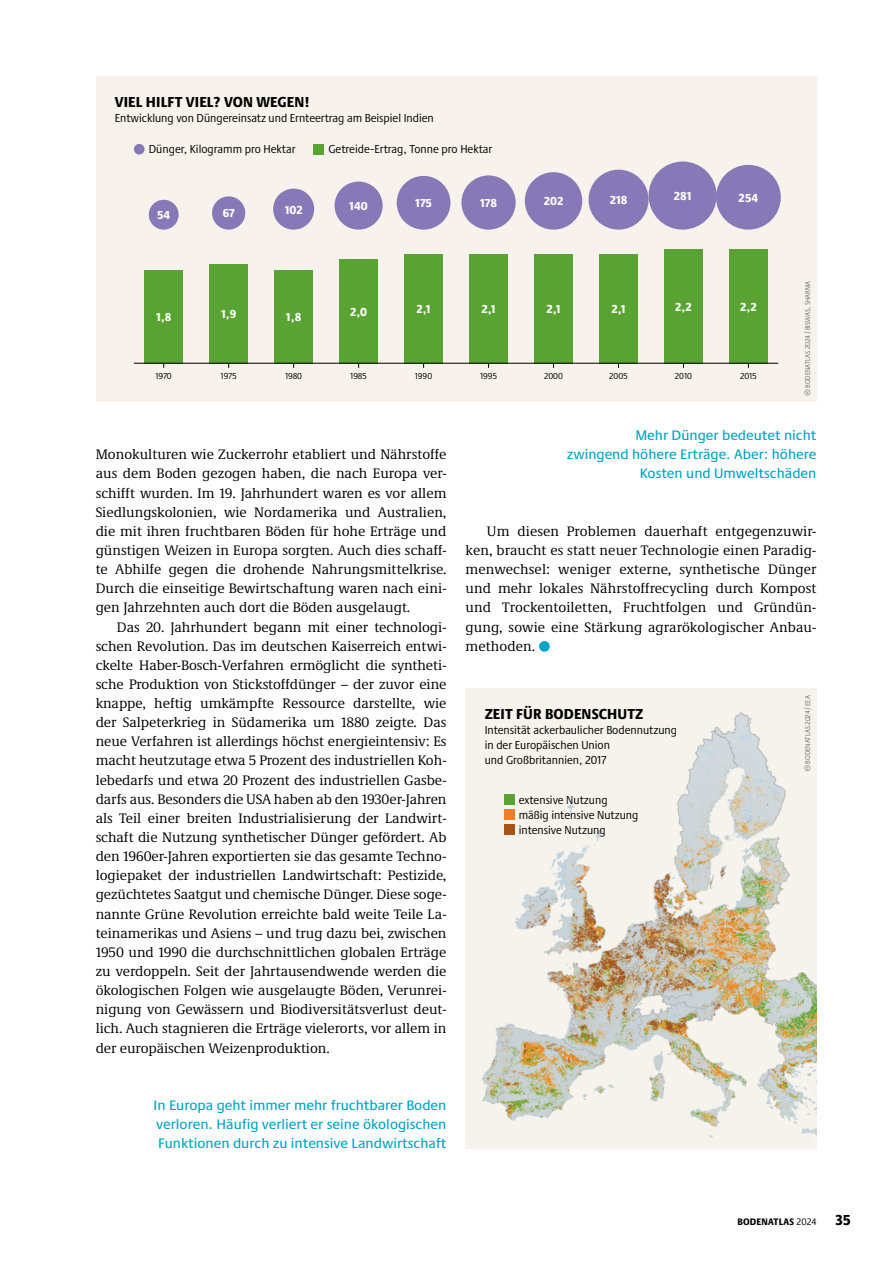
<style>
.page{position:relative;width:893px;height:1263px;background:#fff}
.page>*{position:absolute;margin:0;border:0;box-sizing:border-box;transform-origin:0 0}
.t1{font:800 condensed 15px "Praxis Next";letter-spacing:.01em;color:#000}
.t2{font:14.25px/19.2px "Demos Next Pro";color:#000;text-align:justify}
.t3{font:500 14.25px/19.2px "Praxis Next";color:#00a4c4;text-align:justify}
.t4{font:condensed 12px/15px "Praxis Next";color:#000}
.t5{font:800 condensed 12px "Praxis Next";letter-spacing:.01em;color:#fff}
.t6{font:800 condensed 9.75px "Praxis Next";letter-spacing:.02em;color:#000}
.t7{font:condensed 9px "Praxis Next";color:#000}
.t8{font:condensed 7.2px "Praxis Next";color:#706f6f}
.s1{font-weight:400}
</style>
<div class="page">
<div style="left:539px;top:641px;width:11px;height:11px;background:#00a4c4;border-radius:50%"></div>
<img style="left:466px;top:689px;width:350px;height:459px">
<svg style="left:804px;top:765px;width:6px;height:6px"></svg>
<div style="left:504px;top:794px;width:10px;height:11px;background:#58a332"></div>
<div style="left:504px;top:809px;width:10px;height:11px;background:#ef7e26"></div>
<div style="left:504px;top:824px;width:10px;height:11px;background:#a55417"></div>
<div style="left:96px;top:77px;width:720px;height:325px;background:#f7f3ec"></div>
<div style="left:314px;top:144px;width:10px;height:11px;background:#58a332"></div>
<div style="left:134px;top:144px;width:11px;height:11px;background:#8779b7;border-radius:50%"></div>
<svg style="left:804px;top:389px;width:6px;height:6px"></svg>
<div style="left:145px;top:270px;width:38px;height:94px;background:#58a332"></div>
<div style="left:210px;top:264px;width:38px;height:100px;background:#58a332"></div>
<div style="left:274px;top:270px;width:39px;height:94px;background:#58a332"></div>
<div style="left:339px;top:259px;width:39px;height:105px;background:#58a332"></div>
<div style="left:404px;top:254px;width:39px;height:110px;background:#58a332"></div>
<div style="left:469px;top:254px;width:39px;height:110px;background:#58a332"></div>
<div style="left:534px;top:254px;width:39px;height:110px;background:#58a332"></div>
<div style="left:599px;top:254px;width:39px;height:110px;background:#58a332"></div>
<div style="left:664px;top:249px;width:39px;height:115px;background:#58a332"></div>
<div style="left:729px;top:249px;width:38px;height:115px;background:#58a332"></div>
<hr style="left:134px;top:363px;width:644px;height:1px;background:#000">
<div style="left:149px;top:200px;width:30px;height:30px;background:#8779b7;border-radius:15px"></div>
<div style="left:273px;top:189px;width:41px;height:41px;background:#8779b7;border-radius:21px"></div>
<div style="left:397px;top:176px;width:53px;height:54px;background:#8779b7;border-radius:27px"></div>
<div style="left:525px;top:172px;width:57px;height:58px;background:#8779b7;border-radius:29px"></div>
<div style="left:649px;top:162px;width:68px;height:68px;background:#8779b7;border-radius:34px"></div>
<div style="left:212px;top:196px;width:33px;height:34px;background:#8779b7;border-radius:17px"></div>
<div style="left:335px;top:182px;width:48px;height:48px;background:#8779b7;border-radius:24px"></div>
<div style="left:461px;top:175px;width:55px;height:55px;background:#8779b7;border-radius:27px"></div>
<div style="left:589px;top:170px;width:60px;height:60px;background:#8779b7;border-radius:30px"></div>
<div style="left:716px;top:165px;width:65px;height:65px;background:#8779b7;border-radius:32px"></div>
<p class="t1" style="left:115px;top:90px;width:197px">VIEL HILFT VIEL? VON WEGEN!</p>
<p class="t4" style="left:115px;top:110px;width:321px">Entwicklung von Düngereinsatz und Ernteertrag am Beispiel Indien</p>
<p class="t4" style="left:149px;top:142px;width:148px">Dünger, Kilogramm pro Hektar</p>
<p class="t4" style="left:328px;top:142px;width:165px">Getreide-Ertrag, Tonne pro Hektar</p>
<p class="t5" style="left:157px;top:205px;width:15px">54</p>
<p class="t5" style="left:223px;top:204px;width:13px">67</p>
<p class="t5" style="left:285px;top:200px;width:19px">102</p>
<p class="t5" style="left:674px;top:186px;width:19px">281</p>
<p class="t5" style="left:349px;top:196px;width:20px">140</p>
<p class="t5" style="left:480px;top:193px;width:18px">178</p>
<p class="t5" style="left:610px;top:190px;width:19px">218</p>
<p class="t5" style="left:739px;top:188px;width:21px">254</p>
<p class="t5" style="left:415px;top:193px;width:18px">175</p>
<p class="t5" style="left:544px;top:192px;width:21px">202</p>
<p class="t5" style="left:416px;top:299px;width:16px">2,1</p>
<p class="t5" style="left:546px;top:299px;width:16px">2,1</p>
<p class="t5" style="left:675px;top:297px;width:18px">2,2</p>
<p class="t5" style="left:221px;top:305px;width:17px">1,9</p>
<p class="t5" style="left:350px;top:302px;width:18px">2,0</p>
<p class="t5" style="left:481px;top:299px;width:16px">2,1</p>
<p class="t5" style="left:611px;top:299px;width:16px">2,1</p>
<p class="t5" style="left:740px;top:297px;width:18px">2,2</p>
<p class="t5" style="left:156px;top:307px;width:17px">1,8</p>
<p class="t5" style="left:286px;top:307px;width:17px">1,8</p>
<p class="t7" style="left:156px;top:369px;width:18px">1970</p>
<p class="t7" style="left:221px;top:369px;width:18px">1975</p>
<p class="t7" style="left:285px;top:369px;width:19px">1980</p>
<p class="t7" style="left:350px;top:369px;width:18px">1985</p>
<p class="t7" style="left:415px;top:369px;width:19px">1990</p>
<p class="t7" style="left:480px;top:369px;width:18px">1995</p>
<p class="t7" style="left:544px;top:369px;width:20px">2000</p>
<p class="t7" style="left:609px;top:369px;width:20px">2005</p>
<p class="t7" style="left:675px;top:369px;width:18px">2010</p>
<p class="t7" style="left:740px;top:369px;width:18px">2015</p>
<p class="t8" style="left:802px;top:388px;width:108px;rotate:-90deg">BODENATLAS 2024/ BISWAS, SHARMA</p>
<p class="t2" style="left:96px;top:444px;width:352px">Monokulturen wie Zuckerrohr etabliert und Nährstoffe aus dem Boden gezogen haben, die nach Europa ver&shy;schifft wurden. Im 19. Jahrhundert waren es vor allem Siedlungskolonien, wie Nordamerika und Australien, die mit ihren fruchtbaren Böden für hohe Erträge und günstigen Weizen in Europa sorgten. Auch dies schaff&shy;te Abhilfe gegen die drohende Nahrungsmittelkrise.<br>Durch die einseitige Bewirtschaftung waren nach eini&shy;gen Jahrzehnten auch dort die Böden ausgelaugt.</p>
<p class="t2" style="left:96px;top:616px;width:352px;text-indent:21px">Das 20. Jahrhundert begann mit einer technologi&shy;schen Revolution. Das im deutschen Kaiserreich entwi&shy;ckelte Haber-Bosch-Verfahren ermöglicht die syntheti&shy;sche Produktion von Stickstoffdünger – der zuvor eine knappe, heftig umkämpfte Ressource darstellte, wie der Salpeterkrieg in Südamerika um 1880 zeigte. Das neue Verfahren ist allerdings höchst energieintensiv: Es macht heutzutage etwa 5 Prozent des industriellen Koh&shy;lebedarfs und etwa 20 Prozent des industriellen Gasbe&shy;darfs aus. Besonders die USA haben ab den 1930er-Jahren als Teil einer breiten Industrialisierung der Landwirt&shy;schaft die Nutzung synthetischer Dünger gefördert. Ab den 1960er-Jahren exportierten sie das gesamte Techno&shy;logiepaket der industriellen Landwirtschaft: Pestizide, gezüchtetes Saatgut und chemische Dünger. Diese soge&shy;nannte Grüne Revolution erreichte bald weite Teile La&shy;teinamerikas und Asiens – und trug dazu bei, zwischen 1950 und 1990 die durchschnittlichen globalen Erträge zu verdoppeln. Seit der Jahrtausendwende werden die ökologischen Folgen wie ausgelaugte Böden, Verunrei&shy;nigung von Gewässern und Biodiversitätsverlust deut&shy;lich. Auch stagnieren die Erträge vielerorts, vor allem in der europäischen Weizenproduktion.</p>
<p class="t3" style="left:154px;top:1095px;width:294px">In Europa geht immer mehr fruchtbarer Boden verloren. Häufig verliert er seine ökologischen Funktionen durch zu intensive Landwirtschaft</p>
<p class="t3" style="left:567px;top:425px;width:251px;text-align:right">Mehr Dünger bedeutet nicht<br>zwingend höhere Erträge. Aber: höhere<br>Kosten und Umweltschäden</p>
<p class="t2" style="left:466px;top:521px;width:352px;text-indent:21px">Um diesen Problemen dauerhaft entgegenzuwir&shy;ken, braucht es statt neuer Technologie einen Paradig&shy;menwechsel: weniger externe, synthetische Dünger und mehr lokales Nährstoffrecycling durch Kompost und Trockentoiletten, Fruchtfolgen und Gründün&shy;gung, sowie eine Stärkung agrarökologischer Anbau&shy;methoden.</p>
<p class="t1" style="left:485px;top:702px;width:160px">ZEIT FÜR BODENSCHUTZ</p>
<p class="t4" style="left:485px;top:722px;width:194px">Intensität ackerbaulicher Bodennutzung in der Europäischen Union<br>und Großbritannien, 2017</p>
<p class="t4" style="left:519px;top:792px;width:121px">extensive Nutzung mäßig intensive Nutzung intensive Nutzung</p>
<p class="t8" style="left:802px;top:764px;width:70px;rotate:-90deg">BODENATLAS 2024/ EEA</p>
<p class="t6" style="left:737px;top:1213px;width:81px">BODENATLAS <span class="s1">2024</span></p>
<p class="t1" style="left:836px;top:1207px;width:17px">35</p>
</div>
